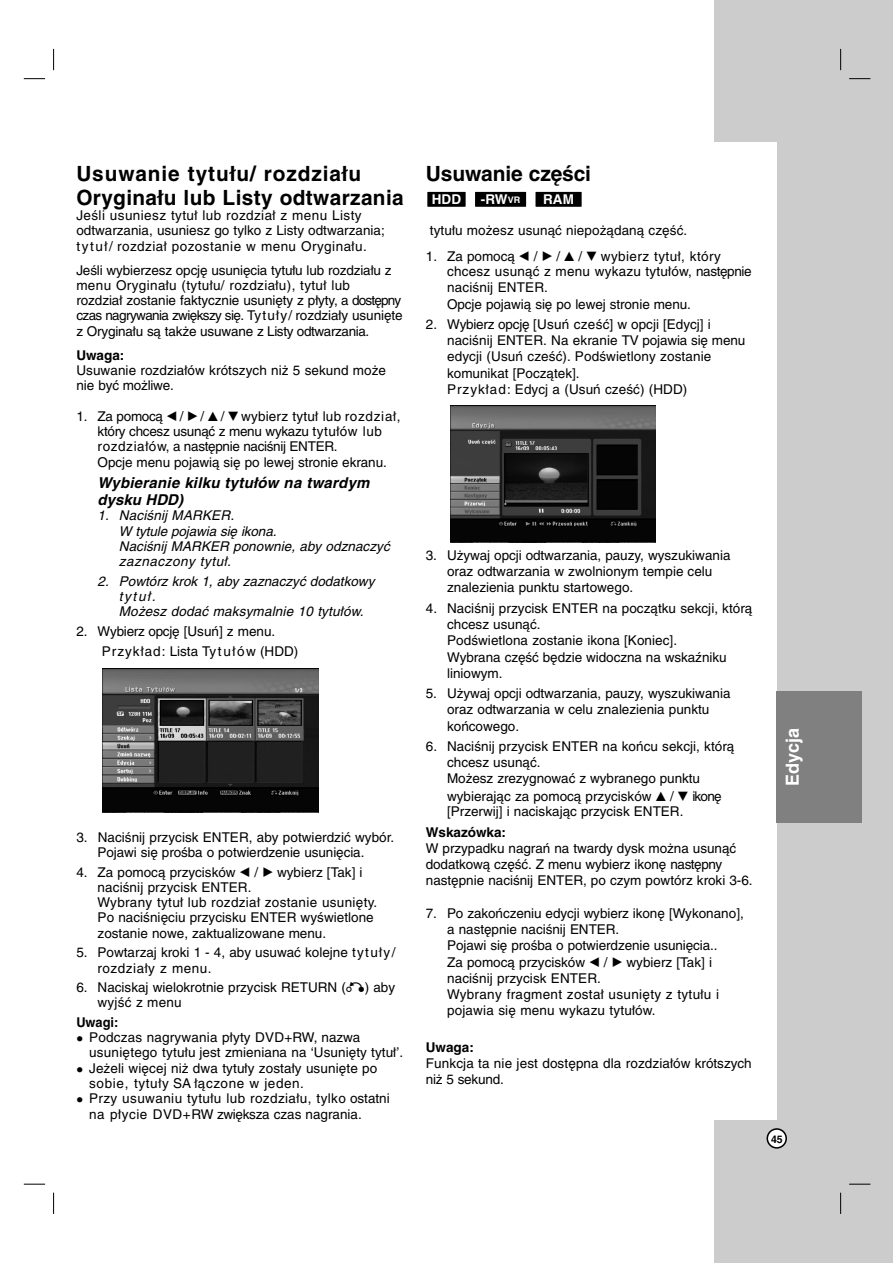
<style>
.page{position:relative;width:893px;height:1263px;background:#fff}
.page>*{position:absolute;margin:0;border:0;box-sizing:border-box;transform-origin:0 0}
.t1{font:700 21px/24.3px "Helvetica CE";letter-spacing:.02em;color:#000}
.t2{font:700 21px "Helvetica CE";letter-spacing:-.01em;color:#000}
.t3{font:700 18px "Helvetica CE";color:#fff}
.t4{font:italic 700 15px/17.1px "Helvetica CE";letter-spacing:.015em;color:#000}
.t5{font:13.5px/15.3px "Helvetica CE";color:#000}
.t6{font:italic 13.5px/15.3px "Helvetica CE";letter-spacing:.005em;color:#000}
.t7{font:13.5px/15.3px "Helvetica CE";letter-spacing:.03em;color:#000}
.t8{font:700 13.5px "Helvetica CE";color:#000}
.t9{font:700 13.5px "Helvetica CE";color:#fff}
.t10{font:700 13.5px "Helvetica CE";color:#000;scale:.95 1}
.t11{font:700 10.5px "Helvetica CE";color:#000}
.s1{font-family:"Sony PS Common"}
.s2{font-size:9px}
</style>
<div class="page">
<div style="left:714px;top:0;width:178px;height:1263px;background:#ccc"></div>
<div style="left:639px;top:142px;width:137px;height:978px;background:#fff"></div>
<svg style="left:766px;top:1128px;width:21px;height:21px"></svg>
<div style="left:776px;top:691px;width:85px;height:132px;background:#808080"></div>
<svg style="left:53px;top:49px;width:1px;height:21px"></svg>
<svg style="left:840px;top:49px;width:1px;height:21px"></svg>
<svg style="left:53px;top:1193px;width:1px;height:21px"></svg>
<svg style="left:840px;top:1193px;width:1px;height:21px"></svg>
<svg style="left:24px;top:78px;width:21px;height:1px"></svg>
<svg style="left:849px;top:78px;width:21px;height:1px"></svg>
<svg style="left:24px;top:1184px;width:21px;height:1px"></svg>
<svg style="left:849px;top:1184px;width:21px;height:1px"></svg>
<div style="left:535px;top:192px;width:46px;height:15px;background:#000"></div>
<div style="left:475px;top:192px;width:51px;height:15px;background:#000"></div>
<div style="left:427px;top:192px;width:38px;height:15px;background:#000"></div>
<img style="left:450px;top:406px;width:205px;height:136px">
<img style="left:103px;top:669px;width:215px;height:144px">
<h1 class="t1" style="left:76px;top:163px;width:329px">Usuwanie tytułu/ rozdziału<br>Oryginału lub Listy odtwarzania</h1>
<p class="t7" style="left:76px;top:209px;width:310px">Jeśli usuniesz tytuł lub rozdział z menu Listy odtwarzania, usuniesz go tylko z Listy odtwarzania; tytuł/ rozdział pozostanie w menu Oryginału.</p>
<p class="t5" style="left:76px;top:264px;width:328px">Jeśli wybierzesz opcję usunięcia tytułu lub rozdziału z menu Oryginału (tytułu/ rozdziału), tytuł lub<br>rozdział zostanie faktycznie usunięty z płyty, a dostępny czas nagrywania zwiększy się. Tytuły/ rozdziały usunięte z Oryginału są także usuwane z Listy odtwarzania.</p>
<p class="t8" style="left:76px;top:350px;width:49px">Uwaga:</p>
<p class="t5" style="left:76px;top:364px;width:311px">Usuwanie rozdziałów krótszych niż 5 sekund może nie być możliwe.</p>
<p class="t5" style="left:98px;top:410px;width:304px;text-indent:-21px">1. Za pomocą <span class="s1">B</span> / <span class="s1">B</span> / <span class="s1">V</span> / <span class="s1">V</span> wybierz tytuł lub rozdział, który chcesz usunąć z menu wykazu tytułów lub rozdziałów, a następnie naciśnij ENTER.<br>Opcje menu pojawią się po lewej stronie ekranu.</p>
<p class="t4" style="left:98px;top:476px;width:273px">Wybieranie kilku tytułów na twardym dysku HDD)</p>
<p class="t6" style="left:119px;top:509px;width:272px;text-indent:-21px">1. Naciśnij MARKER.<br>W tytule pojawia się ikona.<br>Naciśnij MARKER ponownie, aby odznaczyć zaznaczony tytuł.</p>
<p class="t6" style="left:119px;top:575px;width:257px;text-indent:-21px">2. Powtórz krok 1, aby zaznaczyć dodatkowy tytuł.<br>Możesz dodać maksymalnie 10 tytułów.</p>
<p class="t5" style="left:102px;top:623px;width:198px;line-height:19.5px;text-indent:-26px">2. Wybierz opcję [Usuń] z menu.<br>Przykład: Lista Tytułów (HDD)</p>
<p class="t5" style="left:98px;top:831px;width:298px;text-indent:-21px">3. Naciśnij przycisk ENTER, aby potwierdzić wybór.<br>Pojawi się prośba o potwierdzenie usunięcia.</p>
<p class="t5" style="left:98px;top:866px;width:281px;text-indent:-21px">4. Za pomocą przycisków <span class="s1">B</span> / <span class="s1">B</span> wybierz [Tak] i naciśnij przycisk ENTER.<br>Wybrany tytuł lub rozdział zostanie usunięty.<br>Po naciśnięciu przycisku ENTER wyświetlone zostanie nowe, zaktualizowane menu.</p>
<p class="t5" style="left:98px;top:946px;width:299px;text-indent:-21px">5. Powtarzaj kroki 1 - 4, aby usuwać kolejne tytuły/ rozdziały z menu.</p>
<p class="t5" style="left:98px;top:981px;width:299px;text-indent:-21px">6. Naciskaj wielokrotnie przycisk RETURN (<span class="s1">O</span>) aby wyjść z menu</p>
<p class="t10" style="left:76px;top:1017px;width:46px">Uwagi:</p>
<p class="t5" style="left:89px;top:1031px;width:315px">Podczas nagrywania płyty DVD+RW, nazwa usuniętego tytułu jest zmieniana na ‘Usunięty tytuł’.<br>Jeżeli więcej niż dwa tytuły zostały usunięte po sobie, tytuły SA łączone w jeden.<br>Przy usuwaniu tytułu lub rozdziału, tylko ostatni na płycie DVD+RW zwiększa czas nagrania.</p>
<h1 class="t2" style="left:426px;top:166px;width:167px">Usuwanie części</h1>
<p class="t5" style="left:430px;top:224px;width:259px">tytułu możesz usunąć niepożądaną część.</p>
<p class="t5" style="left:447px;top:249px;width:306px;line-height:15.9px;text-indent:-21px">1. Za pomocą <span class="s1">B</span> / <span class="s1">B</span> / <span class="s1">V</span> / <span class="s1">V</span> wybierz tytuł, który chcesz usunąć z menu wykazu tytułów, następnie naciśnij ENTER.<br>Opcje pojawią się po lewej stronie menu.</p>
<p class="t5" style="left:447px;top:318px;width:299px;line-height:16.2px;text-indent:-21px">2. Wybierz opcję [Usuń cześć] w opcji [Edycj] i naciśnij ENTER. Na ekranie TV pojawia się menu edycji (Usuń cześć). Podświetlony zostanie komunikat [Początek].<br>Przykład: Edycj a (Usuń cześć) (HDD)</p>
<p class="t9" style="left:432px;top:194px;width:31px">HDD</p>
<p class="t9" style="left:481px;top:194px;width:41px">-RW<span class="s2">VR</span></p>
<p class="t9" style="left:543px;top:194px;width:32px">RAM</p>
<p class="t5" style="left:447px;top:549px;width:285px;line-height:16.2px;text-indent:-21px">3. Używaj opcji odtwarzania, pauzy, wyszukiwania oraz odtwarzania w zwolnionym tempie celu znalezienia punktu startowego.</p>
<p class="t5" style="left:447px;top:602px;width:307px;line-height:16.2px;text-indent:-21px">4. Naciśnij przycisk ENTER na początku sekcji, którą chcesz usunąć.<br>Podświetlona zostanie ikona [Koniec].<br>Wybrana część będzie widoczna na wskaźniku liniowym.</p>
<p class="t5" style="left:447px;top:687px;width:285px;line-height:16.2px;text-indent:-21px">5. Używaj opcji odtwarzania, pauzy, wyszukiwania oraz odtwarzania w celu znalezienia punktu końcowego.</p>
<p class="t5" style="left:447px;top:740px;width:289px;line-height:16.5px;text-indent:-21px">6. Naciśnij przycisk ENTER na końcu sekcji, którą chcesz usunąć.<br>Możesz zrezygnować z wybranego punktu wybierając za pomocą przycisków <span class="s1">V</span> / <span class="s1">V</span> ikonę</p>
<p class="t5" style="left:447px;top:805px;width:238px">[Przerwij] i naciskając przycisk ENTER.</p>
<p class="t8" style="left:426px;top:827px;width:82px">Wskazówka:</p>
<p class="t5" style="left:426px;top:841px;width:328px;line-height:16.2px">W przypadku nagrań na twardy dysk można usunąć dodatkową część. Z menu wybierz ikonę następny następnie naciśnij ENTER, po czym powtórz kroki 3-6.</p>
<p class="t5" style="left:447px;top:906px;width:298px;line-height:16.5px;text-indent:-21px">7. Po zakończeniu edycji wybierz ikonę [Wykonano], a następnie naciśnij ENTER.<br>Pojawi się prośba o potwierdzenie usunięcia..<br>Za pomocą przycisków <span class="s1">B</span> / <span class="s1">B</span> wybierz [Tak] i</p>
<p class="t5" style="left:447px;top:971px;width:273px;line-height:16.2px">naciśnij przycisk ENTER.<br>Wybrany fragment został usunięty z tytułu i pojawia się menu wykazu tytułów.</p>
<p class="t8" style="left:426px;top:1042px;width:49px">Uwaga:</p>
<p class="t5" style="left:426px;top:1057px;width:327px;line-height:16.2px">Funkcja ta nie jest dostępna dla rozdziałów krótszych niż 5 sekund.</p>
<h2 class="t3" style="left:786px;top:786px;width:60px;rotate:-90deg">Edycja</h2>
<p class="t11" style="left:771px;top:1135px;width:13px">45</p>
</div>
